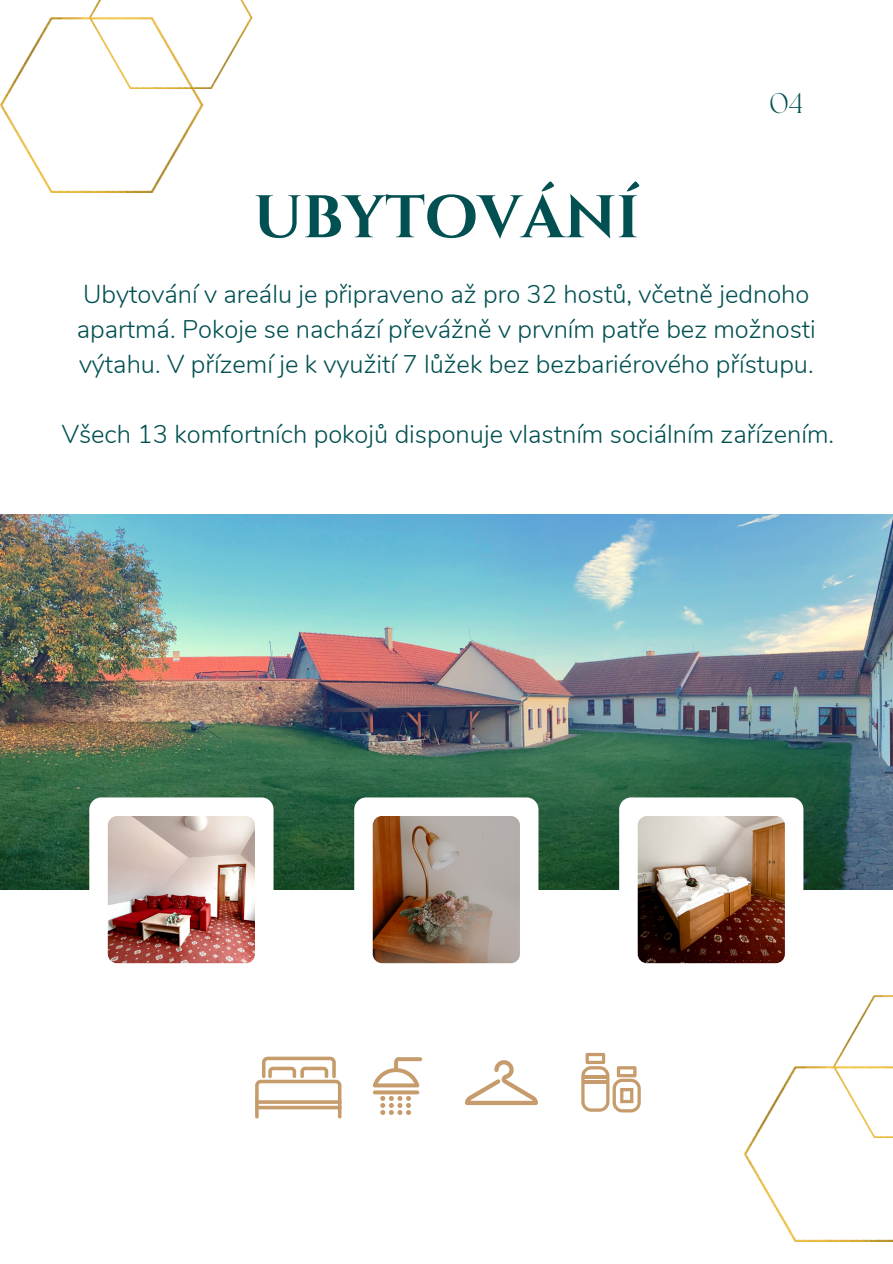
<style>
.page{position:relative;width:893px;height:1264px;background:#fff}
.page>*{position:absolute;margin:0;border:0;box-sizing:border-box;transform-origin:0 0}
.t1{font:700 60px "Cinzel Decorative";color:#025051}
.t2{font:300 28.5px "The Seasons";color:#025051}
.t3{font:300 25.5px/34.8px "Nunito";color:#025051}
</style>
<div class="page">
<img style="left:0;top:514px;width:892px;height:375px">
<div style="left:89px;top:797px;width:184px;height:184px;background:#fff;border-radius:12px"></div>
<img style="left:108px;top:816px;width:147px;height:147px;border-radius:9px">
<div style="left:354px;top:797px;width:184px;height:184px;background:#fff;border-radius:12px"></div>
<img style="left:373px;top:816px;width:147px;height:147px;border-radius:9px">
<div style="left:619px;top:797px;width:184px;height:184px;background:#fff;border-radius:12px"></div>
<img style="left:637px;top:816px;width:147px;height:147px;border-radius:9px">
<svg style="left:255px;top:1056px;width:86px;height:62px"></svg>
<svg style="left:373px;top:1090px;width:46px;height:4px"></svg>
<svg style="left:380px;top:1096px;width:31px;height:18px"></svg>
<svg style="left:373px;top:1057px;width:49px;height:30px"></svg>
<svg style="left:465px;top:1060px;width:73px;height:45px"></svg>
<svg style="left:581px;top:1052px;width:59px;height:60px"></svg>
<img style="left:0;top:17px;width:203px;height:176px">
<img style="left:89px;top:0;width:163px;height:88px">
<img style="left:744px;top:1066px;width:148px;height:175px">
<img style="left:833px;top:995px;width:59px;height:142px">
<p class="t1" style="left:253px;top:179px;width:387px">UBYTOVÁNÍ</p>
<p class="t2" style="left:769px;top:91px;width:35px">04</p>
<p class="t3" style="left:77px;top:277px;width:740px">Ubytování v areálu je připraveno až pro 32 hostů, včetně jednoho apartmá. Pokoje se nachází převážně v prvním patře bez možnosti výtahu. V přízemí je k využití 7 lůžek bez bezbariérového přístupu.</p>
<p class="t3" style="left:62px;top:417px;width:774px">Všech 13 komfortních pokojů disponuje vlastním sociálním zařízením.</p>
</div>
